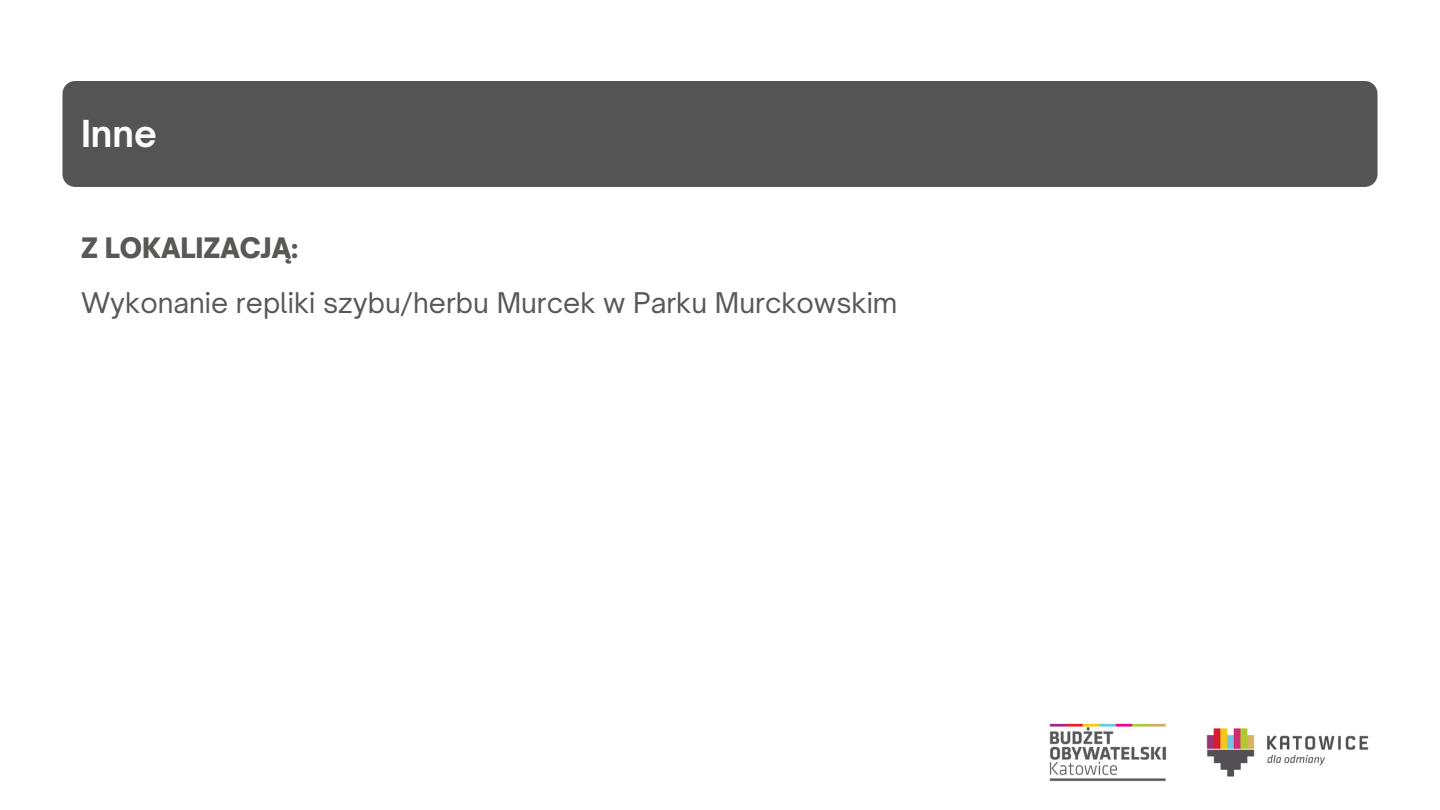
<style>
.page{position:relative;width:1440px;height:810px;background:#fff}
.page>*{position:absolute;margin:0;border:0;box-sizing:border-box;transform-origin:0 0}
.t1{font:700 35.6px "Open Sauce One";color:#fdfdfd}
.t2{font:27.3px "Open Sauce One";color:#585857}
.t3{font:900 27px "Open Sauce One";color:#585857}
</style>
<div class="page">
<div style="left:63px;top:81px;width:1314px;height:106px;background:#545454;border-radius:13px"></div>
<img style="left:1049px;top:723px;width:320px;height:59px">
<h2 class="t1" style="left:81px;top:111px;width:77px">Inne</h2>
<p class="t3" style="left:81px;top:231px;width:219px">Z LOKALIZACJĄ:</p>
<h1 class="t2" style="left:81px;top:286px;width:818px">Wykonanie repliki szybu/herbu Murcek w Parku Murckowskim</h1>
</div>
